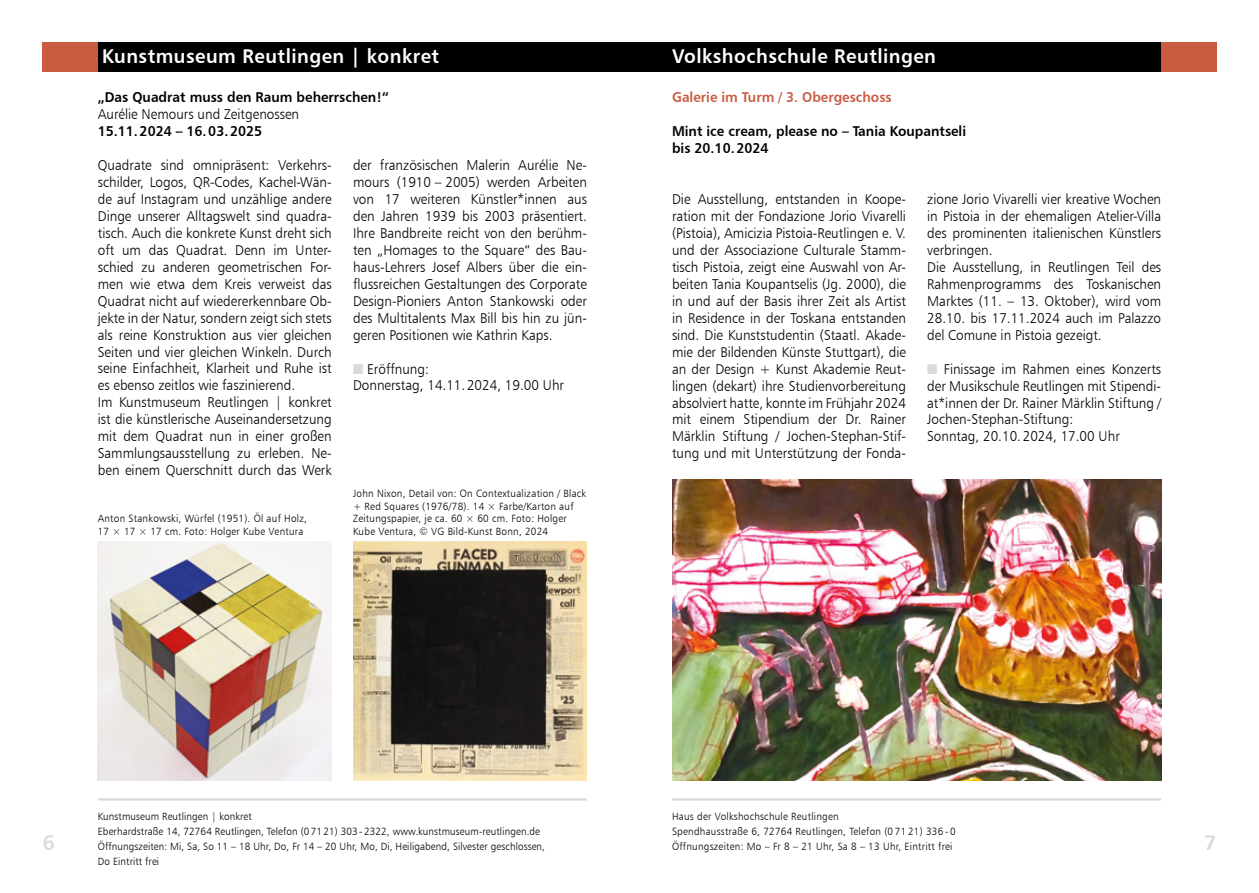
<style>
.page{position:relative;width:1259px;height:893px;background:#fff}
.page>*{position:absolute;margin:0;border:0;box-sizing:border-box;transform-origin:0 0}
.t1{font:21px "Humanist 777 BT Bold B";color:#dadada}
.t2{font:19.8px "Humanist 777 BT Bold B";letter-spacing:.025em;color:#fff;scale:.95 1}
.t3{font:14.25px/17px "Humanist 777 BT Light B";color:#000;scale:.95 1}
.t4{font:14.25px/17px "Humanist 777 BT Bold B";color:#000;scale:.95 1}
.t5{font:14.25px "Humanist 777 BT Bold B";color:#c95b40;scale:.95 1}
.t6{font:10.5px/14.9px "Humanist 777 BT Light B";letter-spacing:.025em;color:#000;scale:.95 1}
.s1{color:#dadada}
</style>
<div class="page">
<hr style="left:98px;top:798px;width:489px;height:2px;background:#dadada">
<hr style="left:672px;top:798px;width:489px;height:2px;background:#dadada">
<div style="left:98px;top:43px;width:531px;height:29px;background:#000"></div>
<div style="left:629px;top:43px;width:532px;height:29px;background:#000"></div>
<div style="left:1161px;top:43px;width:55px;height:29px;background:#c95b40"></div>
<div style="left:43px;top:43px;width:55px;height:29px;background:#c95b40"></div>
<img style="left:353px;top:542px;width:234px;height:239px">
<img style="left:98px;top:542px;width:234px;height:239px">
<img style="left:672px;top:480px;width:489px;height:301px">
<h2 class="t2" style="left:102px;top:44px;width:356px">Kunstmuseum Reutlingen | konkret</h2>
<p class="t4" style="left:98px;top:88px;width:308px">„Das Quadrat muss den Raum beherrschen!“</p>
<p class="t3" style="left:98px;top:106px;width:213px">Aurélie Nemours und Zeitgenossen</p>
<p class="t4" style="left:98px;top:122px;width:174px">15.11.2024 – 16.03.2025</p>
<p class="t3" style="left:98px;top:156px;width:248px">Quadrate sind omnipräsent: Verkehrs&shy;schilder, Logos, QR-Codes, Kachel-Wän&shy;de auf Instagram und unzählige andere Dinge unserer Alltagswelt sind quadra&shy;tisch. Auch die konkrete Kunst dreht sich oft um das Quadrat. Denn im Unter&shy;schied zu anderen geometrischen For&shy;men wie etwa dem Kreis verweist das Quadrat nicht auf wiedererkennbare Ob&shy;jekte in der Natur, sondern zeigt sich stets als reine Konstruktion aus vier gleichen Seiten und vier gleichen Winkeln. Durch seine Einfachheit, Klarheit und Ruhe ist es ebenso zeitlos wie faszinierend.<br>Im Kunstmuseum Reutlingen | konkret ist die künstlerische Auseinandersetzung mit dem Quadrat nun in einer großen Sammlungsausstellung zu erleben. Ne&shy;ben einem Querschnitt durch das Werk</p>
<p class="t3" style="left:353px;top:156px;width:248px;text-align:justify">der französischen Malerin Aurélie Ne&shy;mours (1910 – 2005) werden Arbeiten von 17 weiteren Künstler*innen aus den Jahren 1939 bis 2003 präsentiert.<br>Ihre Bandbreite reicht von den berühm&shy;ten „Homages to the Square“ des Bau&shy;haus-Lehrers Josef Albers über die ein&shy;flussreichen Gestaltungen des Corporate Design-Pioniers Anton Stankowski oder des Multitalents Max Bill bis hin zu jün&shy;geren Positionen wie Kathrin Kaps.</p>
<p class="t3" style="left:353px;top:360px;width:224px"><span class="s1">■</span> Eröffnung:<br>Donnerstag, 14.11.2024, 19.00 Uhr</p>
<p class="t6" style="left:98px;top:512px;width:222px;line-height:12.8px">Anton Stankowski, Würfel (1951). Öl auf Holz,<br>17 × 17 × 17 cm. Foto: Holger Kube Ventura</p>
<p class="t6" style="left:353px;top:487px;width:247px;line-height:12.8px">John Nixon, Detail von: On Contextualization / Black + Red Squares (1976/78). 14 × Farbe/Karton auf Zeitungspapier, je ca. 60 × 60 cm. Foto: Holger Kube Ventura, © VG Bild-Kunst Bonn, 2024</p>
<h2 class="t2" style="left:672px;top:44px;width:279px">Volkshochschule Reutlingen</h2>
<p class="t5" style="left:672px;top:88px;width:233px">Galerie im Turm / 3. Obergeschoss</p>
<p class="t4" style="left:672px;top:122px;width:311px">Mint ice cream, please no – Tania Koupantseli bis 20.10.2024</p>
<p class="t3" style="left:672px;top:190px;width:248px;text-align:justify">Die Ausstellung, entstanden in Koope&shy;ration mit der Fondazione Jorio Vivarelli (Pistoia), Amicizia Pistoia-Reutlingen e. V. und der Associazione Culturale Stamm&shy;tisch Pistoia, zeigt eine Auswahl von Ar&shy;beiten Tania Koupantselis (Jg. 2000), die in und auf der Basis ihrer Zeit als Artist in Residence in der Toskana entstanden sind. Die Kunststudentin (Staatl. Akade&shy;mie der Bildenden Künste Stuttgart), die an der Design + Kunst Akademie Reut&shy;lingen (dekart) ihre Studienvorbereitung absolviert hatte, konnte im Frühjahr 2024 mit einem Stipendium der Dr. Rainer Märklin Stiftung / Jochen-Stephan-Stif&shy;tung und mit Unterstützung der Fonda-</p>
<p class="t3" style="left:927px;top:190px;width:248px">zione Jorio Vivarelli vier kreative Wochen in Pistoia in der ehemaligen Atelier-Villa des prominenten italienischen Künstlers verbringen.<br>Die Ausstellung, in Reutlingen Teil des Rahmenprogramms des Toskanischen Marktes (11. – 13. Oktober), wird vom 28.10. bis 17.11.2024 auch im Palazzo del Comune in Pistoia gezeigt.</p>
<p class="t3" style="left:927px;top:360px;width:248px"><span class="s1">■</span> Finissage im Rahmen eines Konzerts der Musikschule Reutlingen mit Stipendi&shy;at*innen der Dr. Rainer Märklin Stiftung / Jochen-Stephan-Stiftung:<br>Sonntag, 20.10.2024, 17.00 Uhr</p>
<p class="t6" style="left:98px;top:809px;width:472px">Kunstmuseum Reutlingen | konkret<br>Eberhardstraße 14, 72764 Reutlingen, Telefon (0 71 21) 303 - 2322, www.kunstmuseum-reutlingen.de Öffnungszeiten: Mi, Sa, So 11 – 18 Uhr, Do, Fr 14 – 20 Uhr, Mo, Di, Heiligabend, Silvester geschlossen, Do Eintritt frei</p>
<p class="t6" style="left:672px;top:809px;width:300px">Haus der Volkshochschule Reutlingen<br>Spendhausstraße 6, 72764 Reutlingen, Telefon (0 71 21) 336 - 0<br>Öffnungszeiten: Mo – Fr 8 – 21 Uhr, Sa 8 – 13 Uhr, Eintritt frei</p>
<h1 class="t1" style="left:43px;top:830px;width:14px">6</h1>
<h1 class="t1" style="left:1204px;top:830px;width:14px">7</h1>
</div>
